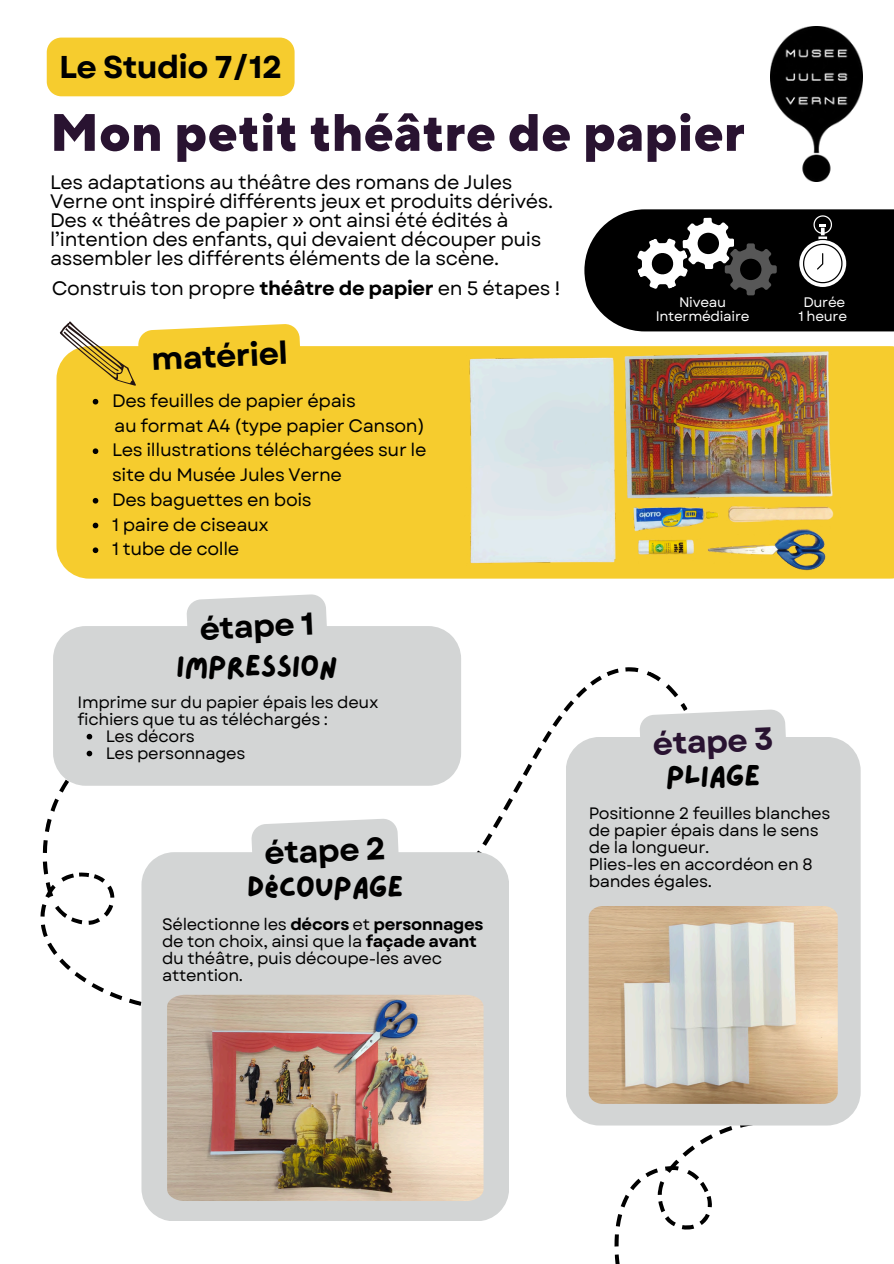
<style>
.page{position:relative;width:894px;height:1264px;background:#fff}
.page>*{position:absolute;margin:0;border:0;box-sizing:border-box;transform-origin:0 0}
.t1{font:800 52.5px "TT Norms Pro";color:#291331}
.t2{font:700 31.5px "Garet";letter-spacing:-.02em;color:#000}
.t3{font:700 31.5px "Garet";color:#291331}
.t4{font:30px "Lazydog";letter-spacing:-.02em;color:#000}
.t5{font:19.5px/19.2px "Garet";letter-spacing:-.02em;color:#000}
.t6{font:18px/24.8px "Garet";letter-spacing:-.02em;color:#000}
.t7{font:16.5px/16.8px "Garet";letter-spacing:-.02em;color:#000}
.t8{font:13.8px "Garet";letter-spacing:-.02em;color:#fff}
.s1{font-weight:700}
</style>
<div class="page">
<svg style="left:42px;top:840px;width:6px;height:13px"></svg>
<svg style="left:45px;top:818px;width:7px;height:14px"></svg>
<svg style="left:129px;top:998px;width:12px;height:7px"></svg>
<svg style="left:50px;top:785px;width:17px;height:27px"></svg>
<svg style="left:42px;top:861px;width:73px;height:37px"></svg>
<svg style="left:40px;top:904px;width:83px;height:96px"></svg>
<div style="left:56px;top:346px;width:837px;height:232px;background:#f6cc2e"></div>
<svg style="left:513px;top:667px;width:175px;height:126px"></svg>
<svg style="left:584px;top:209px;width:309px;height:122px;background:#2d2d2d"></svg>
<img style="left:770px;top:26px;width:91px;height:156px">
<div style="left:53px;top:626px;width:408px;height:159px;background:#d3d5d5"></div>
<svg style="left:186px;top:594px;width:142px;height:64px;background:#d5d7d7"></svg>
<svg style="left:87px;top:733px;width:5px;height:6px"></svg>
<svg style="left:87px;top:750px;width:5px;height:6px"></svg>
<div style="left:141px;top:852px;width:368px;height:369px;background:#d3d5d5"></div>
<img style="left:167px;top:994px;width:316px;height:206px">
<svg style="left:251px;top:766px;width:262px;height:199px"></svg>
<img style="left:459px;top:346px;width:385px;height:226px">
<svg style="left:57px;top:321px;width:244px;height:84px;background:#f1ce4d"></svg>
<svg style="left:93px;top:448px;width:5px;height:6px"></svg>
<svg style="left:93px;top:498px;width:5px;height:5px"></svg>
<svg style="left:93px;top:522px;width:5px;height:6px"></svg>
<svg style="left:93px;top:547px;width:5px;height:6px"></svg>
<div style="left:47px;top:38px;width:247px;height:58px;background:#f6cc2e"></div>
<svg style="left:738px;top:1125px;width:15px;height:3px"></svg>
<svg style="left:759px;top:1125px;width:15px;height:1px"></svg>
<svg style="left:614px;top:1254px;width:6px;height:9px"></svg>
<svg style="left:610px;top:1125px;width:122px;height:122px"></svg>
<div style="left:565px;top:737px;width:295px;height:388px;background:#d3d5d5;border-radius:34px"></div>
<img style="left:588px;top:906px;width:249px;height:197px">
<svg style="left:639px;top:709px;width:147px;height:28px;background:#d9dada"></svg>
<p class="t2" style="left:59px;top:44px;width:225px">Le Studio 7/12</p>
<h2 class="t1" style="left:50px;top:101px;width:696px">Mon petit théâtre de papier</h2>
<h2 class="t5" style="left:50px;top:172px;width:504px">Les adaptations au théâtre des romans de Jules Verne ont inspiré différents jeux et produits dérivés.<br>Des « théâtres de papier » ont ainsi été édités à l’intention des enfants, qui devaient découper puis assembler les différents éléments de la scène.</h2>
<h3 class="t5" style="left:52px;top:278px;width:510px">Construis ton propre <span class="s1">théâtre de papier</span> en 5 étapes !</h3>
<p class="t2" style="left:150px;top:337px;width:138px;rotate:-3deg">matériel</p>
<p class="t6" style="left:112px;top:388px;width:245px">Des feuilles de papier épais</p>
<p class="t6" style="left:114px;top:413px;width:312px">au format A4 (type papier Canson)</p>
<h4 class="t6" style="left:112px;top:437px;width:316px">Les illustrations téléchargées sur le site du Musée Jules Verne</h4>
<p class="t6" style="left:112px;top:487px;width:201px">Des baguettes en bois</p>
<p class="t6" style="left:112px;top:512px;width:158px">1 paire de ciseaux</p>
<p class="t6" style="left:112px;top:536px;width:129px">1 tube de colle</p>
<p class="t2" style="left:198px;top:606px;width:116px;rotate:-3deg">étape 1</p>
<p class="t4" style="left:176px;top:652px;width:163px">IMPRESSION</p>
<p class="t7" style="left:78px;top:694px;width:302px">Imprime sur du papier épais les deux fichiers que tu as téléchargés :</p>
<p class="t7" style="left:106px;top:727px;width:91px">Les décors</p>
<p class="t7" style="left:106px;top:744px;width:141px">Les personnages</p>
<p class="t2" style="left:263px;top:830px;width:123px;rotate:-3deg">étape 2</p>
<h4 class="t4" style="left:247px;top:872px;width:158px">DÉCOUPAGE</h4>
<p class="t7" style="left:162px;top:916px;width:323px">Sélectionne les <span class="s1">décors</span> et <span class="s1">personnages </span>de ton choix, ainsi que la <span class="s1">façade avant </span>du théâtre, puis découpe-les avec attention.</p>
<h4 class="t8" style="left:679px;top:292px;width:48px">Niveau</h4>
<p class="t8" style="left:655px;top:306px;width:95px">Intermédiaire</p>
<h2 class="t8" style="left:803px;top:292px;width:43px">Durée</h2>
<h1 class="t8" style="left:798px;top:306px;width:50px">1 heure</h1>
<p class="t3" style="left:651px;top:721px;width:122px;rotate:-3deg">étape 3</p>
<p class="t4" style="left:665px;top:761px;width:96px">PLIAGE</p>
<p class="t7" style="left:588px;top:805px;width:243px">Positionne 2 feuilles blanches de papier épais dans le sens de la longueur.<br>Plies-les en accordéon en 8 bandes égales.</p>
</div>
